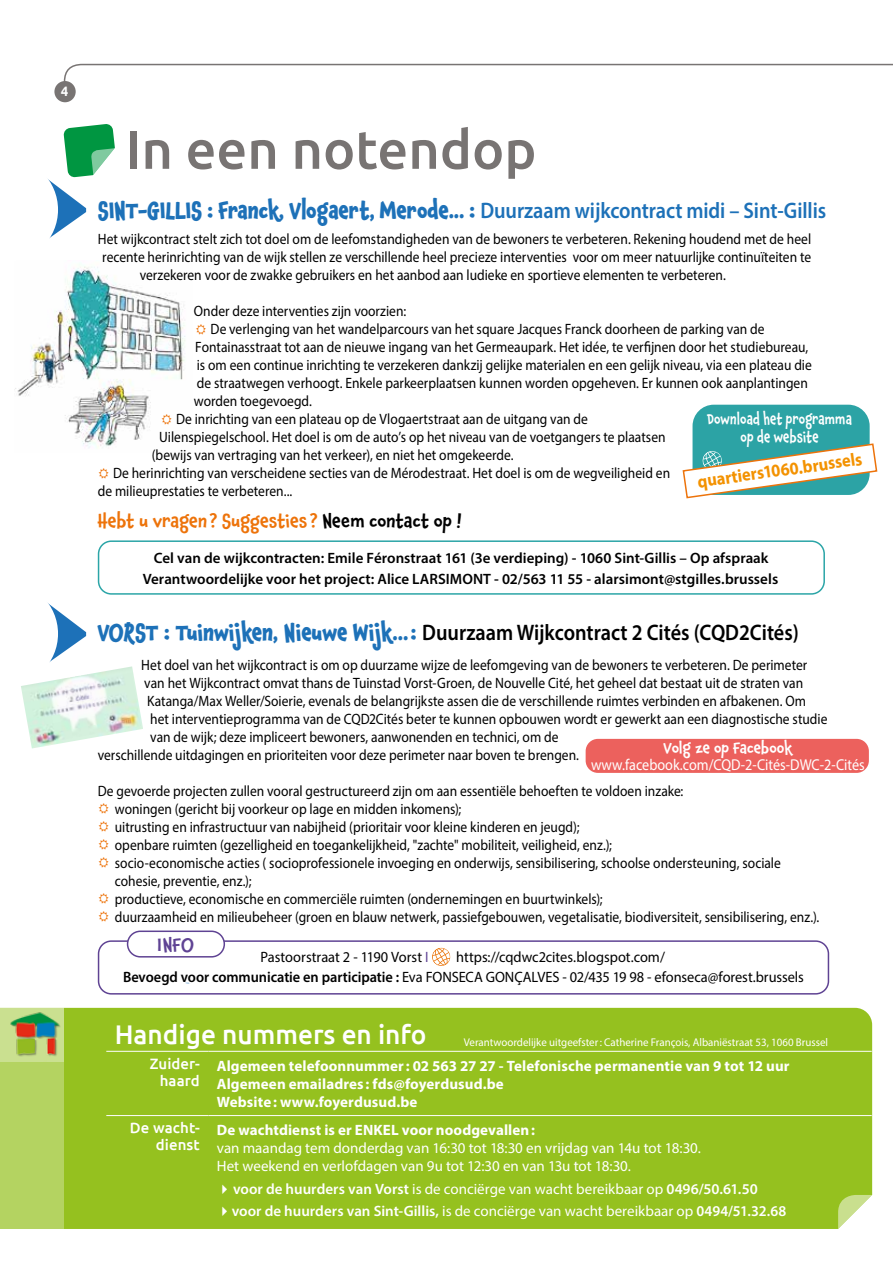
<style>
.page{position:relative;width:893px;height:1263px;background:#fff}
.page>*{position:absolute;margin:0;border:0;box-sizing:border-box;transform-origin:0 0}
.t1{font:500 54px "Ubuntu";color:#787473}
.t2{font:500 27px "Ubuntu";color:#fff}
.t3{font:700 22.5px "Chaloops";letter-spacing:-.005em;color:#1d71b8;scale:.9 1}
.t4{font:600 22.5px "Myriad Pro";color:#000;scale:.9 1}
.t5{font:500 18px "Chaloops";letter-spacing:.005em;color:#ed730a}
.t6{font:700 18px "Myriad Pro";color:#f39200;scale:.91 1}
.t7{font:500 18px "Chaloops";color:#5f4394}
.t8{font:15.75px "Myriad Pro";color:#fff;scale:.9 1}
.t9{font:15px/18px "Myriad Pro";color:#000;scale:.9 1}
.t10{font:600 15px/21px "Myriad Pro";color:#000;text-align:center}
.t11{font:700 15px/18px "Myriad Pro";letter-spacing:.005em;color:#fff}
.t12{font:15px/19.5px "Myriad Pro";color:#000;scale:.96 1}
.t13{font:600 15px "Myriad Pro";color:#fff}
.t14{font:15px/18px "Myriad Pro";color:#fff}
.t15{font:500 15px/18px "Chaloops";letter-spacing:.01em;color:#fff;text-align:center;scale:.86 1}
.t16{font:500 15px/16.5px "Ubuntu";letter-spacing:.005em;color:#fff;text-align:right}
.t17{font:500 15px "Chaloops";letter-spacing:.01em;color:#fff}
.t18{font:700 15px "Ubuntu Mono";color:#fff}
.t19{font:11.25px "Myriad Pro";color:#fff}
.s1{font-family:"Myriad Pro";font-weight:600}
.s2{color:#000}
.s3{font-family:"Chaloops";font-weight:700;color:#1d71b8}
.s4{font-weight:600}
.s5{color:#5f4394}
.s6{font-weight:400}
</style>
<div class="page">
<div style="left:692px;top:405px;width:178px;height:90px;background:#2ca3a5;border-radius:21px"></div>
<img style="left:15px;top:266px;width:170px;height:182px">
<svg style="left:63px;top:63px;width:830px;height:19px"></svg>
<div style="left:54px;top:81px;width:22px;height:21px;background:#787473;border-radius:50%"></div>
<div style="left:98px;top:540px;width:727px;height:55px;border:2px solid #2ba5a7;border-radius:13px"></div>
<div style="left:98px;top:940px;width:731px;height:54px;border:2px solid #5f4393;border-radius:13px"></div>
<svg style="left:48px;top:124px;width:67px;height:115px"></svg>
<svg style="left:48px;top:603px;width:38px;height:59px"></svg>
<img style="left:21px;top:666px;width:122px;height:82px">
<div style="left:128px;top:931px;width:96px;height:26px;background:#fff;border-radius:13px"></div>
<div style="left:127px;top:930px;width:98px;height:27px;border:2px solid #5f4393;border-radius:13px"></div>
<div style="left:586px;top:739px;width:283px;height:34px;background:#ec615d;border-radius:12px"></div>
<svg style="left:432px;top:948px;width:18px;height:18px"></svg>
<svg style="left:682px;top:443px;width:196px;height:56px"></svg>
<div style="left:64px;top:1008px;width:808px;height:221px;background:#95c11f"></div>
<svg style="left:838px;top:1195px;width:34px;height:34px"></svg>
<div style="left:0;top:1008px;width:64px;height:221px;background:#b4d361"></div>
<div style="left:0;top:1008px;width:64px;height:53px;background:#cae090"></div>
<img style="left:10px;top:1012px;width:51px;height:45px">
<hr style="left:106px;top:1115px;width:102px;height:1px;background:#fff">
<hr style="left:208px;top:1115px;width:664px;height:1px;background:#fff">
<hr style="left:106px;top:1051px;width:102px;height:1px;background:#fff">
<hr style="left:208px;top:1051px;width:664px;height:1px;background:#fff">
<svg style="left:162px;top:414px;width:10px;height:11px"></svg>
<p class="t18" style="left:61px;top:84px;width:9px">4</p>
<h1 class="t1" style="left:126px;top:115px;width:412px">In een notendop</h1>
<h3 class="t3" style="left:98px;top:191px;width:811px">SINT-GILLIS : Franck, Vlogaert, Merode... : <span class="s1">Duurzaam wijkcontract midi – Sint-Gillis</span></h3>
<p class="t9" style="left:98px;top:230px;width:794px">Het wijkcontract stelt zich tot doel om de leefomstandigheden van de bewoners te verbeteren. Rekening houdend met de heel</p>
<p class="t9" style="left:102px;top:248px;width:789px">recente herinrichting van de wijk stellen ze verschillende heel precieze interventies voor om meer natuurlijke continuïteiten te</p>
<p class="t9" style="left:140px;top:266px;width:653px">verzekeren voor de zwakke gebruikers en het aanbod aan ludieke en sportieve elementen te verbeteren.</p>
<p class="t9" style="left:194px;top:302px;width:238px">Onder deze interventies zijn voorzien:</p>
<p class="t9" style="left:211px;top:320px;width:617px">De verlenging van het wandelparcours van het square Jacques Franck doorheen de parking van de</p>
<p class="t9" style="left:195px;top:338px;width:683px">Fontainasstraat tot aan de nieuwe ingang van het Germeaupark. Het idée, te verfijnen door het studiebureau,</p>
<p class="t9" style="left:197px;top:356px;width:685px">is om een continue inrichting te verzekeren dankzij gelijke materialen en een gelijk niveau, via een plateau die</p>
<p class="t9" style="left:197px;top:374px;width:680px">de straatwegen verhoogt. Enkele parkeerplaatsen kunnen worden opgeheven. Er kunnen ook aanplantingen</p>
<p class="t9" style="left:194px;top:392px;width:133px">worden toegevoegd.</p>
<p class="t9" style="left:176px;top:410px;width:459px">De inrichting van een plateau op de Vlogaertstraat aan de uitgang van de</p>
<p class="t9" style="left:159px;top:428px;width:564px">Uilenspiegelschool. Het doel is om de auto’s op het niveau van de voetgangers te plaatsen</p>
<p class="t9" style="left:152px;top:446px;width:404px">(bewijs van vertraging van het verkeer), en niet het omgekeerde.</p>
<p class="t9" style="left:113px;top:464px;width:620px">De herinrichting van verscheidene secties van de Mérodestraat. Het doel is om de wegveiligheid en</p>
<p class="t9" style="left:98px;top:482px;width:218px">de milieuprestaties te verbeteren...</p>
<p class="t15" style="left:707px;top:410px;width:170px">Download het programma op de website</p>
<p class="t6" style="left:696px;top:470px;width:184px;rotate:-8deg">quartiers1060.brussels</p>
<p class="t5" style="left:98px;top:507px;width:366px">Hebt u vragen? Suggesties ? <span class="s2">Neem contact op !</span></p>
<p class="t10" style="left:143px;top:547px;width:637px">Cel van de wijkcontracten: Emile Féronstraat 161 (3e verdieping) - 1060 Sint-Gillis – Op afspraak<br>Verantwoordelijke voor het project: Alice LARSIMONT - 02/563 11 55 - alarsimont@stgilles.brussels</p>
<h3 class="t4" style="left:98px;top:618px;width:780px"><span class="s3">VORST : Tuinwijken, Nieuwe Wijk...:</span> Duurzaam Wijkcontract 2 Cités (CQD2Cités)</h3>
<p class="t9" style="left:141px;top:656px;width:741px">Het doel van het wijkcontract is om op duurzame wijze de leefomgeving van de bewoners te verbeteren. De perimeter</p>
<p class="t9" style="left:144px;top:674px;width:734px">van het Wijkcontract omvat thans de Tuinstad Vorst-Groen, de Nouvelle Cité, het geheel dat bestaat uit de straten van</p>
<p class="t9" style="left:147px;top:692px;width:733px">Katanga/Max Weller/Soierie, evenals de belangrijkste assen die de verschillende ruimtes verbinden en afbakenen. Om</p>
<p class="t9" style="left:150px;top:710px;width:754px">het interventieprogramma van de CQD2Cités beter te kunnen opbouwen wordt er gewerkt aan een diagnostische studie</p>
<p class="t9" style="left:150px;top:728px;width:455px">van de wijk; deze impliceert bewoners, aanwonenden en technici, om de</p>
<p class="t9" style="left:98px;top:746px;width:536px">verschillende uitdagingen en prioriteiten voor deze perimeter naar boven te brengen.</p>
<p class="t9" style="left:115px;top:782px;width:784px;text-indent:-17px">De gevoerde projecten zullen vooral gestructureerd zijn om aan essentiële behoeften te voldoen inzake:<br>woningen (gericht bij voorkeur op lage en midden inkomens);<br>uitrusting en infrastructuur van nabijheid (prioritair voor kleine kinderen en jeugd);<br>openbare ruimten (gezelligheid en toegankelijkheid, "zachte" mobiliteit, veiligheid, enz.);<br>socio-economische acties ( socioprofessionele invoeging en onderwijs, sensibilisering, schoolse ondersteuning, sociale cohesie, preventie, enz.);<br>productieve, economische en commerciële ruimten (ondernemingen en buurtwinkels);<br>duurzaamheid en milieubeheer (groen en blauw netwerk, passiefgebouwen, vegetalisatie, biodiversiteit, sensibilisering, enz.).</p>
<p class="t17" style="left:663px;top:737px;width:130px">Volg ze op Facebook</p>
<p class="t8" style="left:591px;top:755px;width:306px">www.facebook.com/CQD-2-Cités-DWC-2-Cités</p>
<p class="t7" style="left:157px;top:931px;width:39px">INFO</p>
<p class="t12" style="left:123px;top:947px;width:711px;text-indent:333px">https://cqdwc2cites.blogspot.com/<br><span class="s4">Bevoegd voor communicatie en participatie :</span> Eva FONSECA GONÇALVES - 02/435 19 98 - efonseca@forest.brussels</p>
<p class="t12" style="left:260px;top:947px;width:177px">Pastoorstraat 2 - 1190 Vorst <span class="s5">I</span></p>
<h2 class="t2" style="left:115px;top:1017px;width:313px">Handige nummers en info</h2>
<p class="t19" style="left:464px;top:1035px;width:366px">Verantwoordelijke uitgeefster: Catherine François, Albaniëstraat 53, 1060 Brussel</p>
<p class="t16" style="left:150px;top:1055px;width:52px">Zuider&shy;haard</p>
<p class="t11" style="left:217px;top:1056px;width:574px">Algemeen telefoonnummer: 02 563 27 27 - Telefonische permanentie van 9 tot 12 uur<br>Algemeen emailadres : fds@foyerdusud.be<br>Website: www.foyerdusud.be</p>
<p class="t16" style="left:130px;top:1119px;width:71px">De wacht&shy;dienst</p>
<p class="t11" style="left:217px;top:1121px;width:320px">De wachtdienst is er ENKEL voor noodgevallen:</p>
<p class="t14" style="left:217px;top:1139px;width:486px">van maandag tem donderdag van 16:30 tot 18:30 en vrijdag van 14u tot 18:30.<br>Het weekend en verlofdagen van 9u tot 12:30 en van 13u tot 18:30.</p>
<p class="t13" style="left:217px;top:1179px;width:542px">✔voor de huurders van Vorst <span class="s6">is de conciërge van wacht bereikbaar op</span> 0496/50.61.50</p>
<p class="t13" style="left:217px;top:1201px;width:571px">✔voor de huurders van Sint-Gillis, <span class="s6">is de conciërge van wacht bereikbaar op</span> 0494/51.32.68</p>
</div>
